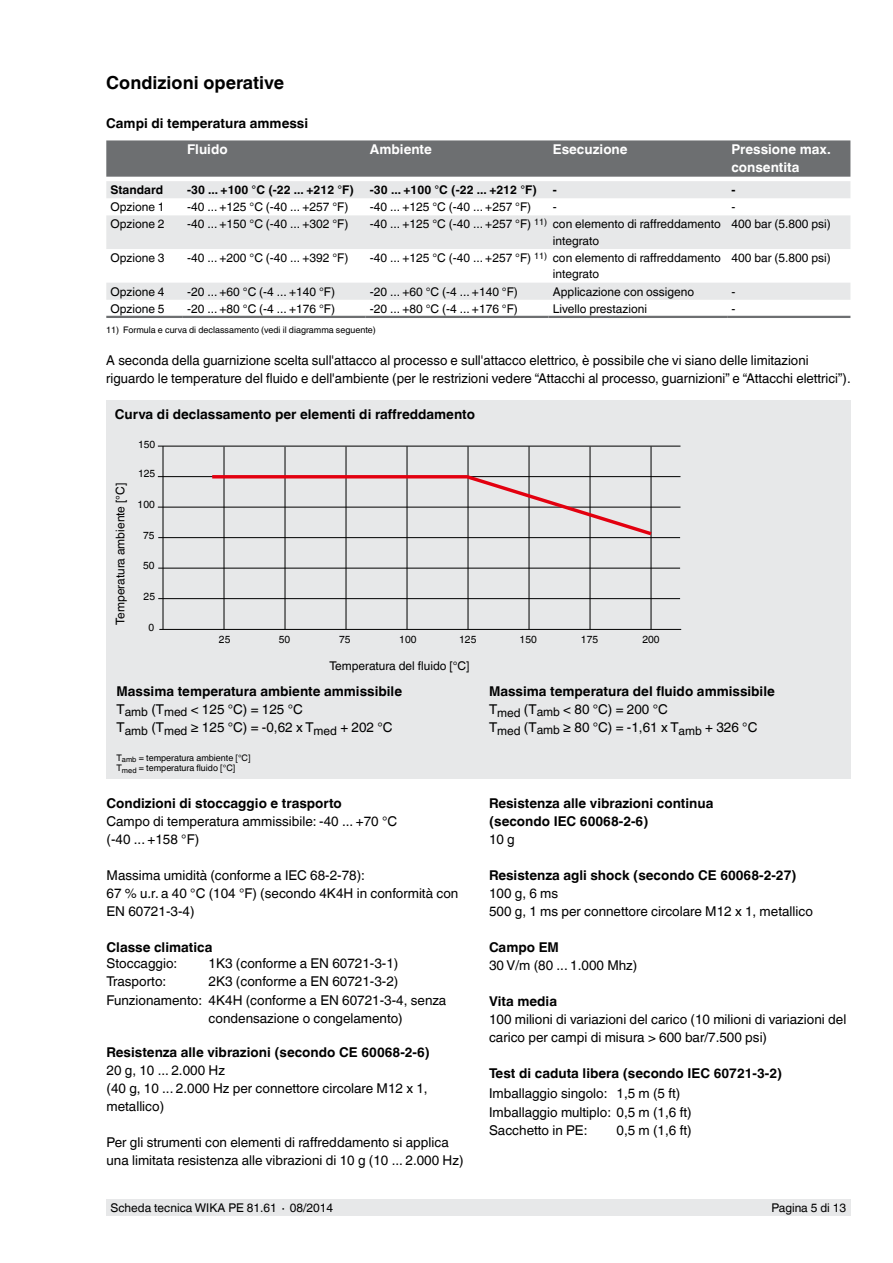
<style>
.page{position:relative;width:893px;height:1263px;background:#fff}
.page>*{position:absolute;margin:0;border:0;box-sizing:border-box;transform-origin:0 0}
.t1{font:700 18px "Helvetica World";color:#000}
.t2{font:13.5px/18px "Helvetica World";color:#000}
.t3{font:700 13.5px/18px "Helvetica World";color:#000}
.t4{font:700 13.5px/18px "Helvetica World";color:#fff}
.t5{font:12px/16.5px "Helvetica World";color:#000}
.t6{font:700 12px "Helvetica World";color:#000}
.t7{font:10.35px "Helvetica World";color:#000}
.t8{font:9px/10.5px "Helvetica World";color:#000}
.s1{font-weight:700}
.s2{font-weight:400}
</style>
<div class="page">
<div style="left:106px;top:1199px;width:744px;height:17px;background:#e7e8e9"></div>
<div style="left:106px;top:401px;width:744px;height:378px;background:#e7e8e9"></div>
<div style="left:106px;top:140px;width:744px;height:37px;background:#6d6f71"></div>
<svg style="left:106px;top:181px;width:744px;height:119px;fill:#e7e8e9"></svg>
<hr style="left:106px;top:316px;width:77px;height:2px;background:#6d6f71">
<hr style="left:183px;top:316px;width:183px;height:2px;background:#6d6f71">
<hr style="left:366px;top:316px;width:183px;height:2px;background:#6d6f71">
<hr style="left:549px;top:316px;width:178px;height:2px;background:#6d6f71">
<hr style="left:727px;top:316px;width:123px;height:2px;background:#6d6f71">
<hr style="left:158px;top:507px;width:522px;height:1px;background:#000">
<hr style="left:158px;top:537px;width:522px;height:1px;background:#000">
<hr style="left:158px;top:568px;width:522px;height:1px;background:#000">
<hr style="left:158px;top:598px;width:522px;height:1px;background:#000">
<hr style="left:159px;top:629px;width:522px;height:1px;background:#000">
<hr style="left:163px;top:446px;width:1px;height:183px;background:#000">
<hr style="left:224px;top:447px;width:1px;height:182px;background:#000">
<hr style="left:285px;top:447px;width:1px;height:183px;background:#000">
<hr style="left:346px;top:447px;width:1px;height:182px;background:#000">
<hr style="left:407px;top:446px;width:1px;height:183px;background:#000">
<hr style="left:468px;top:446px;width:1px;height:183px;background:#000">
<hr style="left:529px;top:446px;width:1px;height:183px;background:#000">
<hr style="left:590px;top:447px;width:1px;height:182px;background:#000">
<hr style="left:651px;top:446px;width:1px;height:183px;background:#000">
<hr style="left:158px;top:476px;width:522px;height:1px;background:#000">
<hr style="left:158px;top:446px;width:522px;height:1px;background:#000">
<svg style="left:209px;top:473px;width:446px;height:65px"></svg>
<h1 class="t1" style="left:106px;top:73px;width:179px">Condizioni operative</h1>
<p class="t3" style="left:106px;top:115px;width:203px">Campi di temperatura ammessi</p>
<p class="t4" style="left:187px;top:141px;width:42px">Fluido</p>
<p class="t4" style="left:370px;top:141px;width:63px">Ambiente</p>
<p class="t4" style="left:553px;top:141px;width:76px">Esecuzione</p>
<p class="t4" style="left:731px;top:141px;width:101px">Pressione max. consentita</p>
<p class="t6" style="left:111px;top:183px;width:54px">Standard</p>
<p class="t6" style="left:187px;top:183px;width:168px">-30 ... +100 °C (-22 ... +212 °F)</p>
<p class="t6" style="left:370px;top:183px;width:168px">-30 ... +100 °C (-22 ... +212 °F)</p>
<p class="t6" style="left:553px;top:183px;width:5px">-</p>
<p class="t6" style="left:731px;top:183px;width:5px">-</p>
<p class="t5" style="left:111px;top:199px;width:56px">Opzione 1</p>
<p class="t5" style="left:187px;top:199px;width:163px">-40 ... +125 °C (-40 ... +257 °F)</p>
<p class="t5" style="left:370px;top:199px;width:163px">-40 ... +125 °C (-40 ... +257 °F)</p>
<p class="t5" style="left:553px;top:199px;width:5px">-</p>
<p class="t5" style="left:731px;top:199px;width:5px">-</p>
<p class="t5" style="left:111px;top:216px;width:56px">Opzione 2</p>
<p class="t5" style="left:187px;top:216px;width:163px">-40 ... +150 °C (-40 ... +302 °F)</p>
<p class="t5" style="left:553px;top:216px;width:169px;text-indent:-183px">-40 ... +125 °C (-40 ... +257 °F) <sup>11)</sup> con elemento di raffreddamento integrato</p>
<p class="t5" style="left:731px;top:216px;width:101px">400 bar (5.800 psi)</p>
<p class="t5" style="left:111px;top:249px;width:56px">Opzione 3</p>
<p class="t5" style="left:187px;top:249px;width:163px">-40 ... +200 °C (-40 ... +392 °F)</p>
<p class="t5" style="left:553px;top:249px;width:169px;text-indent:-183px">-40 ... +125 °C (-40 ... +257 °F) <sup>11)</sup> con elemento di raffreddamento integrato</p>
<p class="t5" style="left:731px;top:249px;width:101px">400 bar (5.800 psi)</p>
<p class="t5" style="left:111px;top:283px;width:56px">Opzione 4</p>
<p class="t5" style="left:187px;top:283px;width:149px">-20 ... +60 °C (-4 ... +140 °F)</p>
<p class="t5" style="left:370px;top:283px;width:149px">-20 ... +60 °C (-4 ... +140 °F)</p>
<p class="t5" style="left:553px;top:283px;width:143px">Applicazione con ossigeno</p>
<p class="t5" style="left:731px;top:283px;width:5px">-</p>
<p class="t5" style="left:111px;top:300px;width:56px">Opzione 5</p>
<p class="t5" style="left:187px;top:300px;width:149px">-20 ... +80 °C (-4 ... +176 °F)</p>
<p class="t5" style="left:370px;top:300px;width:149px">-20 ... +80 °C (-4 ... +176 °F)</p>
<p class="t5" style="left:553px;top:300px;width:96px">Livello prestazioni</p>
<p class="t5" style="left:731px;top:300px;width:5px">-</p>
<p class="t8" style="left:106px;top:324px;width:271px">11) Formula e curva di declassamento (vedi il diagramma seguente)</p>
<p class="t2" style="left:106px;top:351px;width:746px">A seconda della guarnizione scelta sull'attacco al processo e sull'attacco elettrico, è possibile che vi siano delle limitazioni riguardo le temperature del fluido e dell'ambiente (per le restrizioni vedere “Attacchi al processo, guarnizioni” e “Attacchi elettrici”).</p>
<p class="t3" style="left:115px;top:405px;width:362px">Curva di declassamento per elementi di raffreddamento</p>
<p class="t7" style="left:138px;top:438px;width:19px">150</p>
<p class="t5" style="left:112px;top:624px;width:143px;rotate:-90deg">Temperatura ambiente [°C]</p>
<p class="t7" style="left:138px;top:468px;width:19px">125</p>
<p class="t7" style="left:138px;top:498px;width:19px">100</p>
<p class="t7" style="left:143px;top:529px;width:13px">75</p>
<p class="t7" style="left:143px;top:559px;width:13px">50</p>
<p class="t7" style="left:144px;top:590px;width:13px">25</p>
<p class="t7" style="left:148px;top:621px;width:7px">0</p>
<p class="t7" style="left:219px;top:634px;width:13px">25</p>
<p class="t7" style="left:279px;top:634px;width:13px">50</p>
<p class="t7" style="left:339px;top:634px;width:13px">75</p>
<p class="t7" style="left:399px;top:634px;width:19px">100</p>
<p class="t7" style="left:459px;top:634px;width:19px">125</p>
<p class="t7" style="left:520px;top:634px;width:19px">150</p>
<p class="t7" style="left:581px;top:634px;width:19px">175</p>
<p class="t7" style="left:642px;top:634px;width:19px">200</p>
<p class="t5" style="left:329px;top:657px;width:142px">Temperatura del fluido [°C]</p>
<p class="t2" style="left:117px;top:683px;width:287px"><span class="s1">Massima temperatura ambiente ammissibile<br></span>T<sub>amb</sub> (T<sub>med</sub> &lt; 125 °C) = 125 °C<br>T<sub>amb</sub> (T<sub>med</sub> ≥ 125 °C) = -0,62 x T<sub>med</sub> + 202 °C</p>
<p class="t8" style="left:117px;top:753px;width:136px">T<sub>amb</sub> = temperatura ambiente [°C]<br>T<sub>med</sub> = temperatura fluido [°C]</p>
<p class="t3" style="left:107px;top:795px;width:237px">Condizioni di stoccaggio e trasporto</p>
<p class="t2" style="left:107px;top:813px;width:292px">Campo di temperatura ammissibile: -40 ... +70 °C (-40 ... +158 °F)</p>
<p class="t2" style="left:107px;top:867px;width:353px">Massima umidità (conforme a IEC 68-2-78):<br>67 % u.r. a 40 °C (104 °F) (secondo 4K4H in conformità con<br>EN 60721-3-4)</p>
<p class="t3" style="left:107px;top:939px;width:107px">Classe climatica</p>
<p class="t2" style="left:107px;top:954px;width:72px">Stoccaggio:</p>
<p class="t2" style="left:209px;top:954px;width:191px">1K3 (conforme a EN 60721-3-1)</p>
<p class="t2" style="left:107px;top:973px;width:61px">Trasporto:</p>
<p class="t2" style="left:209px;top:973px;width:191px">2K3 (conforme a EN 60721-3-2)</p>
<p class="t2" style="left:107px;top:991px;width:341px">Funzionamento: 4K4H (conforme a EN 60721-3-4, senza</p>
<p class="t2" style="left:209px;top:1009px;width:196px">condensazione o congelamento)</p>
<p class="t3" style="left:107px;top:1043px;width:325px">Resistenza alle vibrazioni (secondo CE 60068-2-6)</p>
<p class="t2" style="left:107px;top:1061px;width:323px">20 g, 10 ... 2.000 Hz<br>(40 g, 10 ... 2.000 Hz per connettore circolare M12 x 1, metallico)</p>
<p class="t2" style="left:107px;top:1133px;width:359px">Per gli strumenti con elementi di raffreddamento si applica una limitata resistenza alle vibrazioni di 10 g (10 ... 2.000 Hz)</p>
<p class="t3" style="left:489px;top:683px;width:287px">Massima temperatura del fluido ammissibile<br><span class="s2">T</span><sub>med</sub> <span class="s2">(T</span><sub>amb</sub> <span class="s2">&lt; 80 °C) = 200 °C<br>T</span><sub>med</sub> <span class="s2">(T</span><sub>amb</sub> <span class="s2">≥ 80 °C) = -1,61 x T</span><sub>amb</sub> <span class="s2">+ 326 °C</span></p>
<p class="t3" style="left:489px;top:795px;width:226px">Resistenza alle vibrazioni continua (secondo IEC 60068-2-6)</p>
<p class="t2" style="left:489px;top:831px;width:27px">10 g</p>
<p class="t3" style="left:489px;top:867px;width:309px">Resistenza agli shock (secondo CE 60068-2-27)</p>
<p class="t2" style="left:489px;top:885px;width:325px">100 g, 6 ms<br>500 g, 1 ms per connettore circolare M12 x 1, metallico</p>
<p class="t3" style="left:489px;top:939px;width:72px">Campo EM</p>
<p class="t2" style="left:489px;top:957px;width:150px">30 V/m (80 ... 1.000 Mhz)</p>
<p class="t3" style="left:489px;top:993px;width:70px">Vita media</p>
<p class="t2" style="left:489px;top:1011px;width:359px">100 milioni di variazioni del carico (10 milioni di variazioni del carico per campi di misura &gt; 600 bar/7.500 psi)</p>
<p class="t3" style="left:489px;top:1065px;width:295px">Test di caduta libera (secondo IEC 60721-3-2)</p>
<p class="t2" style="left:489px;top:1084px;width:204px">Imballaggio singolo: 1,5 m (5 ft)<br>Imballaggio multiplo: 0,5 m (1,6 ft)<br>Sacchetto in PE:</p>
<p class="t2" style="left:617px;top:1121px;width:77px">0,5 m (1,6 ft)</p>
<p class="t5" style="left:111px;top:1200px;width:224px">Scheda tecnica WIKA PE 81.61 ∙ 08/2014</p>
<p class="t5" style="left:771px;top:1200px;width:76px">Pagina 5 di 13</p>
</div>
